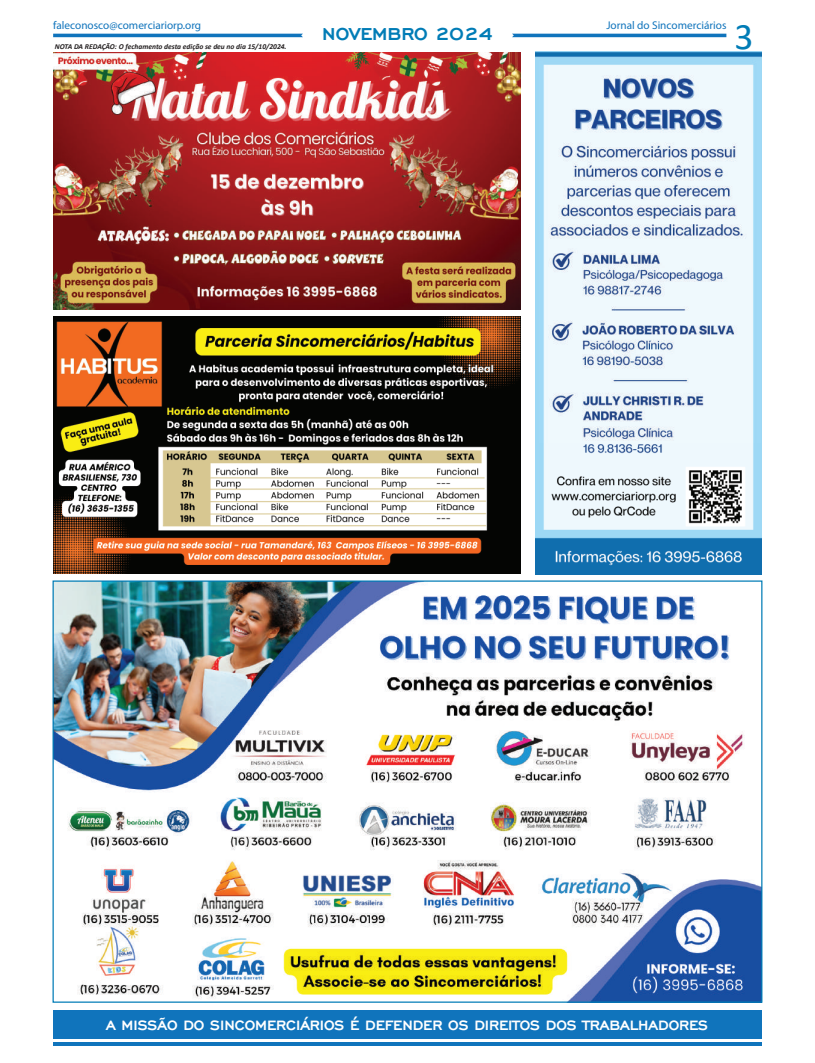
<style>
.page{position:relative;width:815px;height:1063px;background:#fff}
.page>*{position:absolute;margin:0;border:0;box-sizing:border-box;transform-origin:0 0}
.t1{font:37.5px "Calibri";color:#007cb6}
.t2{font:700 22.5px "Engravers Gothic W01";color:#007cb6}
.t3{font:700 17.62px "Engravers Gothic W01";color:#fff}
.t4{font:11.25px "Myriad Pro";color:#1074bc}
.t5{font:italic 700 7.5px "Calibri";color:#231f20}
</style>
<div class="page">
<div style="left:53px;top:1010px;width:709px;height:28px;background:#1074bc"></div>
<hr style="left:53px;top:1042px;width:709px;height:3px;background:#1074bc">
<svg style="left:512px;top:34px;width:214px;height:3px"></svg>
<svg style="left:53px;top:34px;width:250px;height:3px"></svg>
<img style="left:55px;top:582px;width:705px;height:419px">
<img style="left:53px;top:317px;width:468px;height:257px">
<img style="left:53px;top:53px;width:468px;height:257px">
<img style="left:535px;top:52px;width:227px;height:523px">
<p class="t4" style="left:53px;top:18px;width:150px">faleconosco@comerciariorp.org</p>
<p class="t4" style="left:606px;top:18px;width:122px">Jornal do Sincomerciários</p>
<p class="t2" style="left:322px;top:22px;width:172px">NOVEMBRO 2024</p>
<p class="t5" style="left:55px;top:42px;width:233px">NOTA DA REDAÇÃO: O fechamento desta edição se deu no dia 15/10/2024.</p>
<h1 class="t1" style="left:735px;top:11px;width:21px">3</h1>
<p class="t3" style="left:106px;top:1016px;width:603px">A MISSÃO DO SINCOMERCIÁRIOS É DEFENDER OS DIREITOS DOS TRABALHADORES</p>
</div>
